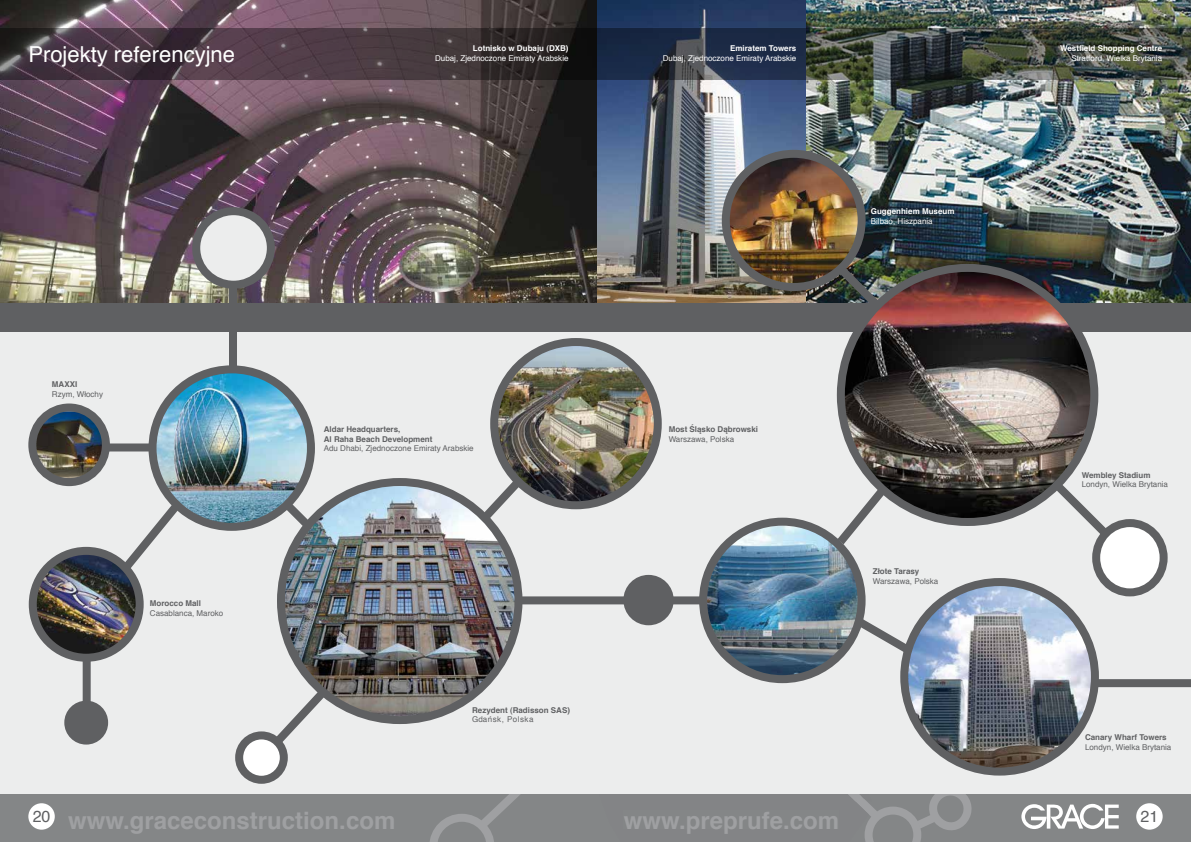
<style>
.page{position:relative;width:1191px;height:842px;background:#fff}
.page>*{position:absolute;margin:0;border:0;box-sizing:border-box;transform-origin:0 0}
.t1{font:700 24px "Helvetica";color:#9fa0a2}
.t2{font:22px "Helvetica";color:#fff}
.t3{font:16px "Helvetica";color:#5f6062}
.t4{font:8px/9.6px "Helvetica";color:#fff;text-align:right}
.t5{font:8px/9.6px "Helvetica";color:#5f6062}
.t6{font:700 8px/9.6px "Helvetica";color:#5f6062}
.t7{font:700 8px/9.6px "Helvetica";color:#fff}
.s1{font-weight:700}
.s2{font-weight:400}
</style>
<div class="page">
<div style="left:0;top:328px;width:1191px;height:475px;background:#eceded"></div>
<div style="left:0;top:794px;width:1191px;height:48px;background:#848687"></div>
<svg style="left:430px;top:794px;width:90px;height:48px"></svg>
<div style="left:28px;top:803px;width:27px;height:27px;background:#fff;border-radius:50%"></div>
<div style="left:1136px;top:803px;width:26px;height:27px;background:#fff;border-radius:50%"></div>
<img style="left:0;top:0;width:1191px;height:303px">
<div style="left:0;top:303px;width:1191px;height:29px;background:#5f6062"></div>
<svg style="left:0;top:28px;width:1191px;height:52px;background:#3c3a3f"></svg>
<svg style="left:276px;top:457px;width:268px;height:292px"></svg>
<img style="left:494px;top:344px;width:164px;height:159px">
<div style="left:490px;top:338px;width:172px;height:171px;border:8px solid #5f6062;border-radius:50%"></div>
<svg style="left:67px;top:451px;width:155px;height:162px"></svg>
<img style="left:281px;top:486px;width:237px;height:230px">
<div style="left:277px;top:478px;width:245px;height:246px;border:8px solid #5f6062;border-radius:50%"></div>
<img style="left:152px;top:370px;width:159px;height:157px">
<div style="left:148px;top:365px;width:167px;height:166px;border:8px solid #5f6062;border-radius:50%"></div>
<div style="left:518px;top:596px;width:258px;height:8px;background:#5f6062"></div>
<div style="left:627px;top:579px;width:42px;height:42px;background:#5f6062;border-radius:50%"></div>
<div style="left:623px;top:575px;width:50px;height:50px;border:8px solid #5f6062;border-radius:50%"></div>
<div style="left:1096px;top:679px;width:95px;height:8px;background:#5f6062"></div>
<svg style="left:829px;top:258px;width:291px;height:289px"></svg>
<img style="left:726px;top:156px;width:135px;height:130px">
<div style="left:722px;top:150px;width:143px;height:141px;border:8px solid #5f6062;border-radius:50%"></div>
<div style="left:1096px;top:523px;width:67px;height:69px;background:#fff;border-radius:50%"></div>
<div style="left:1092px;top:519px;width:75px;height:77px;border:8px solid #5f6062;border-radius:50%"></div>
<img style="left:841px;top:270px;width:253px;height:252px">
<div style="left:837px;top:264px;width:261px;height:262px;border:8px solid #5f6062;border-radius:50%"></div>
<img style="left:904px;top:584px;width:191px;height:187px">
<div style="left:900px;top:578px;width:199px;height:197px;border:8px solid #5f6062;border-radius:50%"></div>
<svg style="left:861px;top:574px;width:60px;height:88px"></svg>
<img style="left:33px;top:552px;width:107px;height:103px">
<div style="left:29px;top:547px;width:115px;height:115px;border:8px solid #5f6062;border-radius:50%"></div>
<div style="left:83px;top:655px;width:8px;height:65px;background:#5f6062"></div>
<div style="left:68px;top:705px;width:36px;height:35px;background:#5f6062;border-radius:50%"></div>
<div style="left:64px;top:701px;width:44px;height:43px;border:8px solid #5f6062;border-radius:50%"></div>
<div style="left:73px;top:443px;width:79px;height:8px;background:#5f6062"></div>
<img style="left:32px;top:412px;width:74px;height:68px">
<div style="left:28px;top:403px;width:82px;height:83px;border:8px solid #5f6062;border-radius:50%"></div>
<svg style="left:239px;top:735px;width:45px;height:45px"></svg>
<div style="left:235px;top:731px;width:53px;height:53px;border:8px solid #5f6062;border-radius:50%"></div>
<img style="left:703px;top:523px;width:158px;height:156px">
<div style="left:699px;top:518px;width:166px;height:165px;border:8px solid #5f6062;border-radius:50%"></div>
<div style="left:229px;top:252px;width:8px;height:121px;background:#5f6062"></div>
<div style="left:196px;top:211px;width:75px;height:74px;background:#eceded;border-radius:50%"></div>
<div style="left:192px;top:207px;width:83px;height:82px;border:8px solid #5f6062;border-radius:50%"></div>
<svg style="left:848px;top:755px;width:121px;height:87px"></svg>
<div style="left:0;top:787px;width:1191px;height:7px;background:#eceded"></div>
<svg style="left:1021px;top:804px;width:97px;height:25px"></svg>
<p class="t2" style="left:28px;top:37px;width:208px">Projekty referencyjne</p>
<p class="t4" style="left:435px;top:44px;width:135px"><span class="s1">Lotnisko w Dubaju (DXB)<br></span>Dubaj, Zjednoczone Emiraty Arabskie</p>
<p class="t4" style="left:663px;top:44px;width:135px"><span class="s1">Emiratem Towers<br></span>Dubaj, Zjednoczone Emiraty Arabskie</p>
<p class="t4" style="left:1060px;top:44px;width:104px"><span class="s1">Westfield Shopping Centre<br></span>Stratford, Wielka Brytania</p>
<p class="t5" style="left:52px;top:380px;width:53px"><span class="s1">MAXXI<br></span>Rzym, Włochy</p>
<p class="t5" style="left:150px;top:599px;width:75px"><span class="s1">Morocco Mall<br></span>Casablanca, Maroko</p>
<p class="t6" style="left:324px;top:425px;width:151px">Aldar Headquarters,<br>Al Raha Beach Development<br><span class="s2">Adu Dhabi, Zjednoczone Emiraty Arabskie</span></p>
<p class="t6" style="left:668px;top:425px;width:91px">Most Śląsko Dąbrowski<br><span class="s2">Warszawa, Polska</span></p>
<p class="t6" style="left:472px;top:705px;width:99px">Rezydent (Radisson SAS)<br><span class="s2">Gdańsk, Polska</span></p>
<p class="t7" style="left:871px;top:207px;width:85px">Guggenhiem Museum<br><span class="s2">Bilbao, Hiszpania</span></p>
<p class="t5" style="left:873px;top:567px;width:67px"><span class="s1">Złote Tarasy<br></span>Warszawa, Polska</p>
<p class="t5" style="left:1081px;top:470px;width:88px"><span class="s1">Wembley Stadium<br></span>Londyn, Wielka Brytania</p>
<p class="t5" style="left:1085px;top:733px;width:88px"><span class="s1">Canary Wharf Towers<br></span>Londyn, Wielka Brytania</p>
<p class="t1" style="left:33px;top:801px;width:364px"><sup>20</sup> www.graceconstruction.com</p>
<p class="t3" style="left:1140px;top:804px;width:19px">21</p>
<p class="t1" style="left:624px;top:801px;width:217px">www.preprufe.com</p>
</div>
